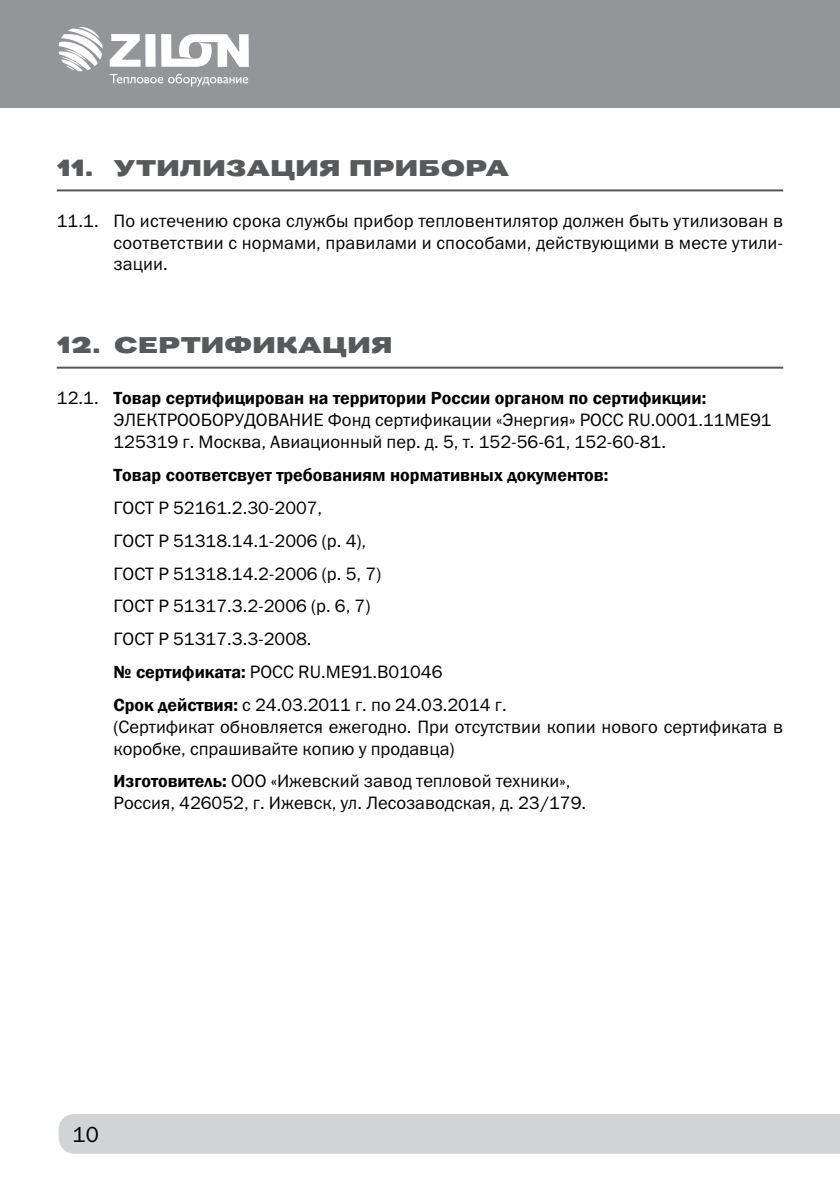
<style>
.page{position:relative;width:840px;height:1191px;background:#fff}
.page>*{position:absolute;margin:0;border:0;box-sizing:border-box;transform-origin:0 0}
.t1{font:24px "Pravda";letter-spacing:-.01em;color:#58595b}
.t2{font:22px "Franklin Gothic Book C";color:#000}
.t3{font:18px/33px "Franklin Gothic Book C";color:#000}
.t4{font:600 18px "Franklin Gothic";color:#000}
.s1{font-family:"Franklin Gothic Book C";font-weight:400}
.s2{font-family:"Franklin Gothic";font-weight:600}
</style>
<div class="page">
<div style="left:59px;top:1114px;width:780px;height:39px;background:#d1d3d4"></div>
<div style="left:0;top:0;width:839px;height:108px;background:#939598"></div>
<svg style="left:110px;top:74px;width:138px;height:12px"></svg>
<svg style="left:110px;top:34px;width:139px;height:33px"></svg>
<svg style="left:59px;top:27px;width:44px;height:44px"></svg>
<hr style="left:57px;top:189px;width:725px;height:2px;background:#58595b">
<hr style="left:57px;top:367px;width:725px;height:2px;background:#58595b">
<h1 class="t1" style="left:57px;top:155px;width:454px">11. утилизация прибора</h1>
<p class="t3" style="left:113px;top:210px;width:670px;line-height:21.6px;text-align:justify;text-indent:-57px">11.1. По истечению срока службы прибор тепловентилятор должен быть утилизован в соответствии с нормами, правилами и способами, действующими в месте утили&shy;зации.</p>
<h1 class="t1" style="left:57px;top:332px;width:334px">12. сертификация</h1>
<p class="t4" style="left:57px;top:387px;width:650px"><span class="s1">12.1.</span> Товар сертифицирован на территории России органом по сертификции:</p>
<p class="t3" style="left:113px;top:409px;width:659px;line-height:21.6px">ЭЛЕКТРООБОРУДОВАНИЕ Фонд сертификации «Энергия» РОСС RU.0001.11ME91<br>125319 г. Москва, Авиационный пер. д. 5, т. 152-56-61, 152-60-81.</p>
<p class="t4" style="left:113px;top:463px;width:496px">Товар соответсвует требованиям нормативных документов:</p>
<p class="t3" style="left:113px;top:491px;width:394px">ГОСТ Р 52161.2.30-2007,<br>ГОСТ Р 51318.14.1-2006 (р. 4),<br>ГОСТ Р 51318.14.2-2006 (р. 5, 7)<br>ГОСТ Р 51317.3.2-2006 (р. 6, 7)<br>ГОСТ Р 51317.3.3-2008.<br><span class="s2">№ сертификата:</span> РОСС RU.ME91.B01046<br><span class="s2">Cрок действия:</span> с 24.03.2011 г. по 24.03.2014 г.</p>
<p class="t3" style="left:113px;top:715px;width:671px;line-height:21.6px">(Сертификат обновляется ежегодно. При отсутствии копии нового сертификата в коробке, спрашивайте копию у продавца)</p>
<p class="t3" style="left:113px;top:770px;width:474px;line-height:21.6px"><span class="s2">Изготовитель:</span> ООО «Ижевский завод тепловой техники»,<br>Россия, 426052, г. Ижевск, ул. Лесозаводская, д. 23/179.</p>
<p class="t2" style="left:73px;top:1122px;width:28px">10</p>
</div>
